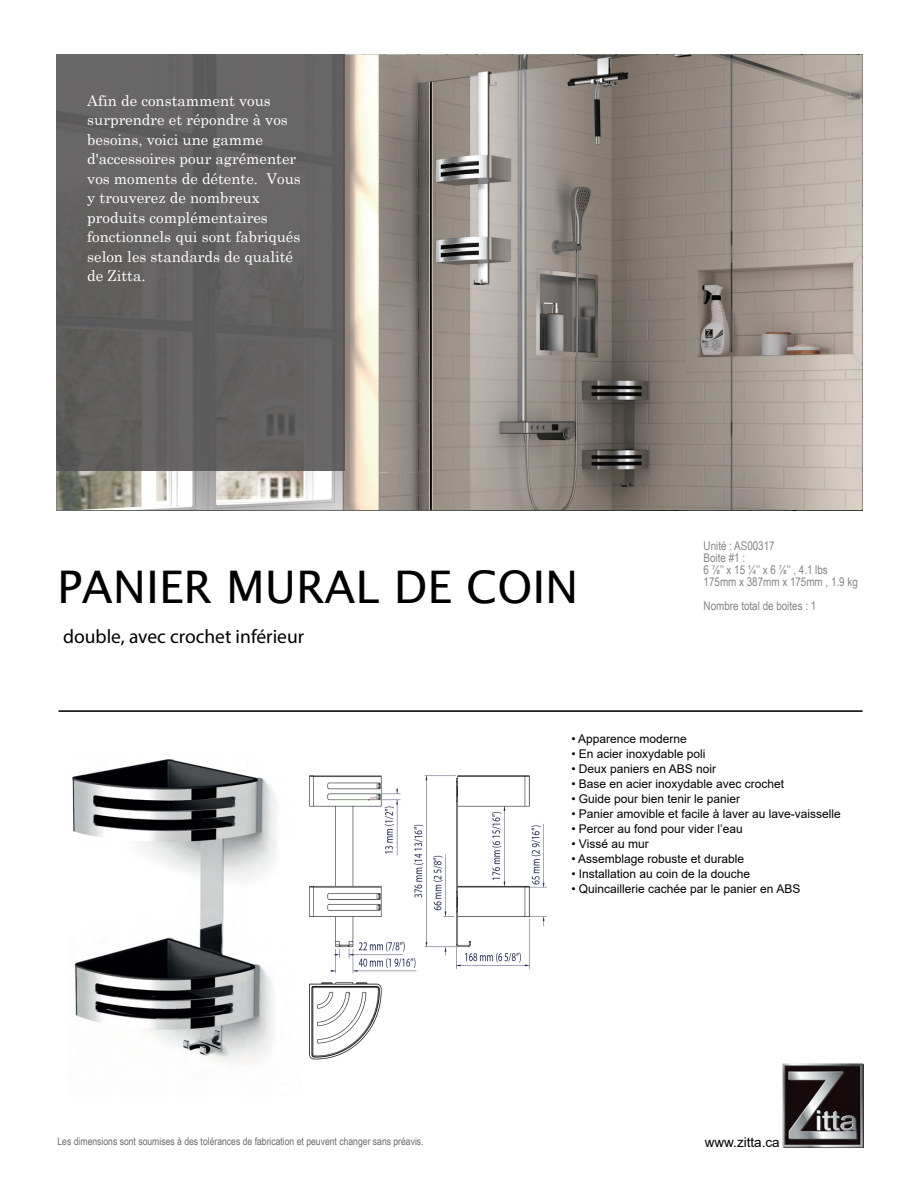
<style>
.page{position:relative;width:918px;height:1188px;background:#fff}
.page>*{position:absolute;margin:0;border:0;box-sizing:border-box;transform-origin:0 0}
.t1{font:45px "Lucida Sans";color:#000}
.t2{font:19.5px "Myriad Pro";color:#000}
.t3{font:15px/19.5px "Century Schoolbook";color:#fff}
.t4{font:13.5px "Arial";color:#000}
.t5{font:12px "Arial";color:#000}
.t6{font:12px/12px "Arial Narrow";color:#848484}
.t7{font:10.5px "Arial Narrow";color:#6b6b6b}
</style>
<div class="page">
<img style="left:72px;top:758px;width:205px;height:305px">
<img style="left:309px;top:775px;width:238px;height:285px">
<img style="left:783px;top:1063px;width:80px;height:84px">
<img style="left:56px;top:55px;width:807px;height:455px">
<hr style="left:59px;top:710px;width:804px;height:2px;background:#000">
<img style="left:57px;top:55px;width:287px;height:416px">
<p class="t3" style="left:87px;top:89px;width:215px">Afin de constamment vous surprendre et répondre à vos besoins, voici une gamme d'accessoires pour agrémenter vos moments de détente. Vous y trouverez de nombreux produits complémentaires fonctionnels qui sont fabriqués selon les standards de qualité de Zitta.</p>
<h1 class="t1" style="left:57px;top:561px;width:523px">PANIER MURAL DE COIN</h1>
<h2 class="t2" style="left:63px;top:624px;width:242px">double, avec crochet inférieur</h2>
<p class="t6" style="left:704px;top:540px;width:156px">Unité : AS00317<br>Boite #1 :<br>6 ⅞’’ x 15 ¼’’ x 6 ⅞’’ , 4.1 lbs<br>175mm x 387mm x 175mm , 1.9 kg</p>
<p class="t6" style="left:704px;top:600px;width:114px">Nombre total de boites : 1</p>
<p class="t7" style="left:58px;top:1134px;width:368px">Les dimensions sont soumises à des tolérances de fabrication et peuvent changer sans préavis.</p>
<p class="t5" style="left:571px;top:730px;width:117px">• Apparence moderne</p>
<p class="t5" style="left:571px;top:745px;width:136px">• En acier inoxydable poli</p>
<p class="t5" style="left:571px;top:760px;width:146px">• Deux paniers en ABS noir</p>
<p class="t5" style="left:571px;top:775px;width:214px">• Base en acier inoxydable avec crochet</p>
<p class="t5" style="left:571px;top:790px;width:170px">• Guide pour bien tenir le panier</p>
<p class="t5" style="left:571px;top:805px;width:271px">• Panier amovible et facile à laver au lave-vaisselle</p>
<p class="t5" style="left:571px;top:820px;width:173px">• Percer au fond pour vider l’eau</p>
<p class="t5" style="left:571px;top:835px;width:79px">• Vissé au mur</p>
<p class="t5" style="left:571px;top:850px;width:174px">• Assemblage robuste et durable</p>
<p class="t5" style="left:571px;top:865px;width:180px">• Installation au coin de la douche</p>
<p class="t5" style="left:571px;top:880px;width:231px">• Quincaillerie cachée par le panier en ABS</p>
<p class="t4" style="left:705px;top:1133px;width:77px">www.zitta.ca</p>
</div>
